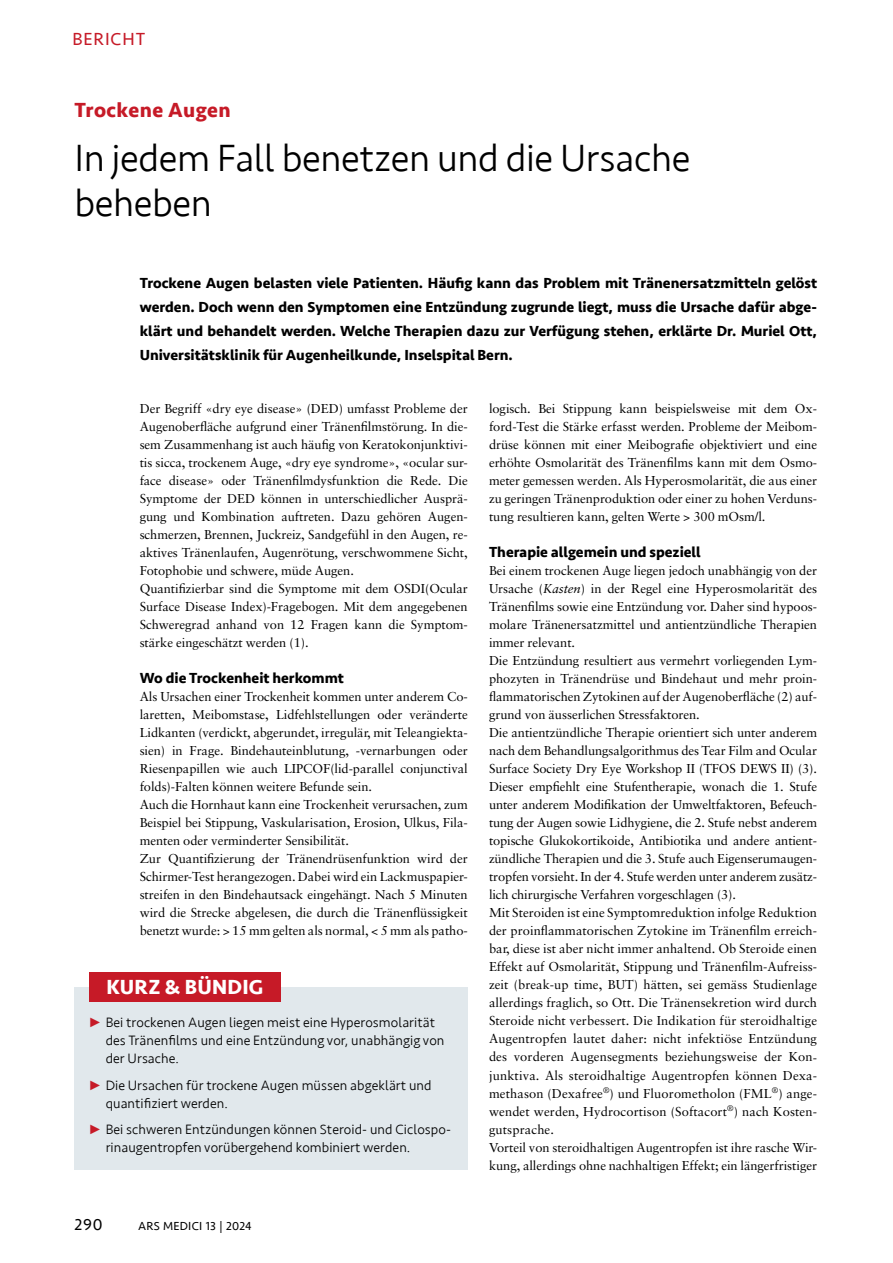
<style>
.page{position:relative;width:893px;height:1263px;background:#fff}
.page>*{position:absolute;margin:0;border:0;box-sizing:border-box;transform-origin:0 0}
.t1{font:300 39px/45px "Seravek";letter-spacing:-.01em;color:#000}
.t2{font:700 21px "Seravek";letter-spacing:.02em;color:#c61a27}
.t3{font:700 21px "Seravek";letter-spacing:.01em;color:#fff}
.t4{font:18px "Seravek";letter-spacing:.05em;color:#c61a27}
.t5{font:16.5px "Seravek";color:#000}
.t6{font:700 15px/24px "Seravek";color:#000;text-align:justify}
.t7{font:300 13.95px/18px "Seravek";letter-spacing:.005em;color:#000}
.t8{font:12.9px/18px "Sabon";letter-spacing:-.005em;color:#000}
.t9{font:12px "Seravek";letter-spacing:.02em;color:#000}
.s1{font-style:italic}
</style>
<div class="page">
<div style="left:74px;top:986px;width:394px;height:183px;background:#e1e8ec"></div>
<div style="left:89px;top:972px;width:192px;height:30px;background:#c61a27"></div>
<h3 class="t4" style="left:72px;top:25px;width:74px">BERICHT</h3>
<h2 class="t2" style="left:74px;top:93px;width:158px">Trockene Augen</h2>
<h1 class="t1" style="left:74px;top:136px;width:618px">In jedem Fall benetzen und die Ursache beheben</h1>
<p class="t6" style="left:140px;top:270px;width:679px">Trockene Augen belasten viele Patienten. Häufig kann das Problem mit Tränenersatzmitteln gelöst werden. Doch wenn den Symptomen eine Entzündung zugrunde liegt, muss die Ursache dafür abge&shy;klärt und behandelt werden. Welche Therapien dazu zur Verfügung stehen, erklärte Dr. Muriel Ott, Universitätsklinik für Augenheilkunde, Inselspital Bern.</p>
<p class="t8" style="left:140px;top:400px;width:330px">Der Begriff «dry eye disease» (DED) umfasst Probleme der Augenoberfläche aufgrund einer Tränenfilmstörung. In die&shy;sem Zusammenhang ist auch häufig von Keratokonjunktivi&shy;tis sicca, trockenem Auge, «dry eye syndrome», «ocular sur&shy;face disease» oder Tränenfilmdysfunktion die Rede. Die Symptome der DED können in unterschiedlicher Ausprä&shy;gung und Kombination auftreten. Dazu gehören Augen&shy;schmerzen, Brennen, Juckreiz, Sandgefühl in den Augen, re&shy;aktives Tränenlaufen, Augenrötung, verschwommene Sicht, Fotophobie und schwere, müde Augen.<br>Quantifizierbar sind die Symptome mit dem OSDI(Ocular Surface Disease Index)-Fragebogen. Mit dem angegebenen Schweregrad anhand von 12 Fragen kann die Symptom&shy;stärke eingeschätzt werden (1).</p>
<p class="t6" style="left:140px;top:666px;width:206px">Wo die Trockenheit herkommt</p>
<p class="t8" style="left:140px;top:688px;width:330px">Als Ursachen einer Trockenheit kommen unter anderem Co&shy;laretten, Meibomstase, Lidfehlstellungen oder veränderte Lidkanten (verdickt, abgerundet, irregulär, mit Teleangiekta&shy;sien) in Frage. Bindehauteinblutung, -vernarbungen oder Riesenpapillen wie auch LIPCOF(lid-parallel conjunctival folds)-Falten können weitere Befunde sein.<br>Auch die Hornhaut kann eine Trockenheit verursachen, zum Beispiel bei Stippung, Vaskularisation, Erosion, Ulkus, Fila&shy;menten oder verminderter Sensibilität.<br>Zur Quantifizierung der Tränendrüsenfunktion wird der Schirmer-Test herangezogen. Dabei wird ein Lackmuspapier&shy;streifen in den Bindehautsack eingehängt. Nach 5 Minuten wird die Strecke abgelesen, die durch die Tränenflüssigkeit benetzt wurde: &gt; 15 mm gelten als normal, &lt; 5 mm als patho-</p>
<h2 class="t3" style="left:106px;top:970px;width:159px">KURZ &amp; BÜNDIG</h2>
<p class="t7" style="left:106px;top:1014px;width:340px">Bei trockenen Augen liegen meist eine Hyperosmolarität des Tränenfilms und eine Entzündung vor, unabhängig von der Ursache.</p>
<p class="t7" style="left:106px;top:1076px;width:327px">Die Ursachen für trockene Augen müssen abgeklärt und quantifiziert werden.</p>
<p class="t7" style="left:106px;top:1121px;width:347px">Bei schweren Entzündungen können Steroid- und Ciclospo&shy;rinaugentropfen vorübergehend kombiniert werden.</p>
<p class="t5" style="left:74px;top:1212px;width:30px">290</p>
<p class="t9" style="left:138px;top:1217px;width:115px">ARS MEDICI 13 | 2024</p>
<p class="t8" style="left:489px;top:400px;width:330px;text-align:justify">logisch. Bei Stippung kann beispielsweise mit dem Ox&shy;ford-Test die Stärke erfasst werden. Probleme der Meibom&shy;drüse können mit einer Meibografie objektiviert und eine erhöhte Osmolarität des Tränenfilms kann mit dem Osmo&shy;meter gemessen werden. Als Hyperosmolarität, die aus einer zu geringen Tränenproduktion oder einer zu hohen Verduns&shy;tung resultieren kann, gelten Werte &gt; 300 mOsm/l.</p>
<p class="t6" style="left:489px;top:540px;width:213px">Therapie allgemein und speziell</p>
<p class="t8" style="left:489px;top:562px;width:330px">Bei einem trockenen Auge liegen jedoch unabhängig von der Ursache (<span class="s1">Kasten</span>) in der Regel eine Hyperosmolarität des Tränenfilms sowie eine Entzündung vor. Daher sind hypoos&shy;molare Tränenersatzmittel und antientzündliche Therapien immer relevant.<br>Die Entzündung resultiert aus vermehrt vorliegenden Lym&shy;phozyten in Tränendrüse und Bindehaut und mehr proin&shy;flammatorischen Zytokinen auf der Augenoberfläche (2) auf&shy;grund von äusserlichen Stressfaktoren.<br>Die antientzündliche Therapie orientiert sich unter anderem nach dem Behandlungsalgorithmus des Tear Film and Ocular Surface Society Dry Eye Workshop II (TFOS DEWS II) (3).<br>Dieser empfiehlt eine Stufentherapie, wonach die 1. Stufe unter anderem Modifikation der Umweltfaktoren, Befeuch&shy;tung der Augen sowie Lidhygiene, die 2. Stufe nebst anderem topische Glukokortikoide, Antibiotika und andere antient&shy;zündliche Therapien und die 3. Stufe auch Eigenserumaugen&shy;tropfen vorsieht. In der 4. Stufe werden unter anderem zusätz&shy;lich chirurgische Verfahren vorgeschlagen (3).<br>Mit Steroiden ist eine Symptomreduktion infolge Reduktion der proinflammatorischen Zytokine im Tränenfilm erreich&shy;bar, diese ist aber nicht immer anhaltend. Ob Steroide einen Effekt auf Osmolarität, Stippung und Tränenfilm-Aufreiss&shy;zeit (break-up time, BUT) hätten, sei gemäss Studienlage allerdings fraglich, so Ott. Die Tränensekretion wird durch Steroide nicht verbessert. Die Indikation für steroidhaltige Augentropfen lautet daher: nicht infektiöse Entzündung des vorderen Augensegments beziehungsweise der Kon&shy;junktiva. Als steroidhaltige Augentropfen können Dexa&shy;methason (Dexafree<sup>®</sup>) und Fluorometholon (FML<sup>®</sup>) ange&shy;wendet werden, Hydrocortison (Softacort<sup>®</sup>) nach Kosten&shy;gutsprache.<br>Vorteil von steroidhaltigen Augentropfen ist ihre rasche Wir&shy;kung, allerdings ohne nachhaltigen Effekt; ein längerfristiger</p>
</div>
